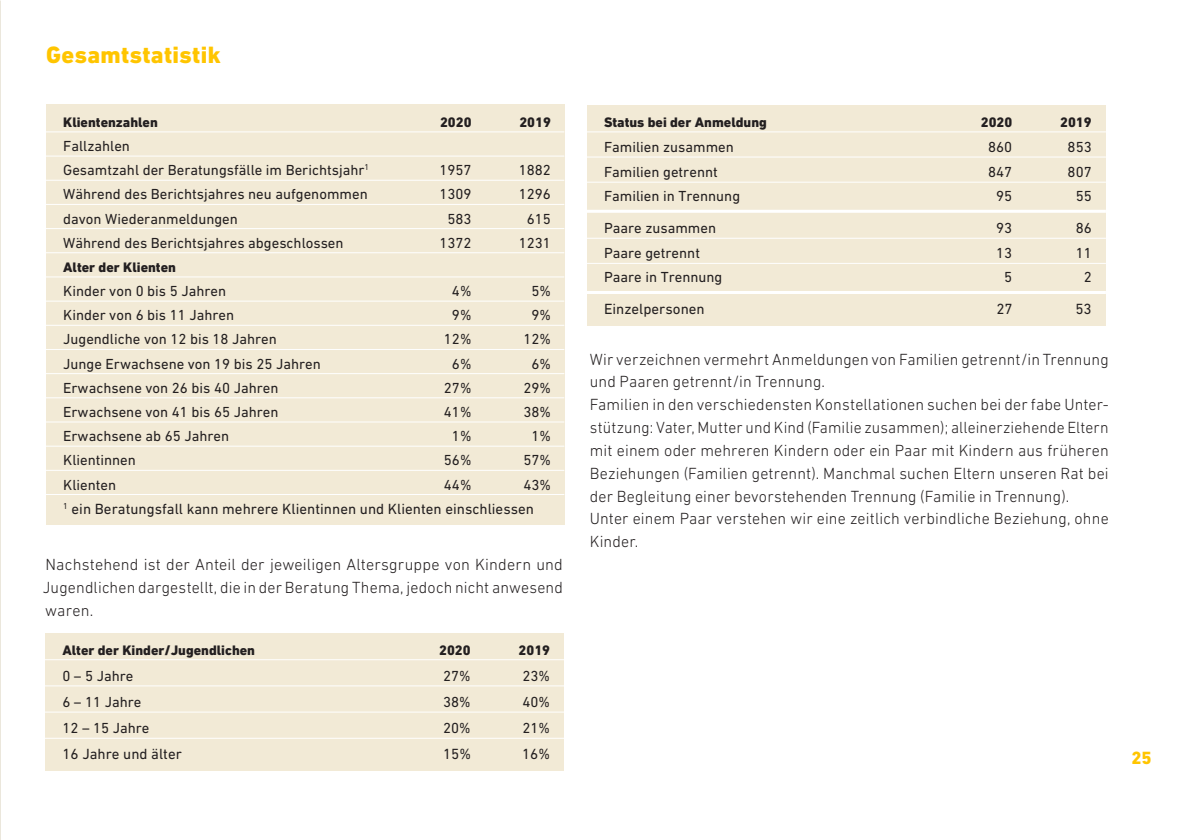
<style>
.page{position:relative;width:1191px;height:840px;background:#fff}
.page>*{position:absolute;margin:0;border:0;box-sizing:border-box;transform-origin:0 0}
.t1{font:800 24px "DIN Next LT Pro";letter-spacing:.015em;color:#ffc500}
.t2{font:800 18px "DIN Next LT Pro";color:#ffc500}
.t3{font:300 16.4px/22.8px "DIN Next LT Pro";letter-spacing:.01em;color:#231f20;text-align:justify}
.t4{font:15px "DIN Next LT Pro";color:#231f20}
.t5{font:14.8px/24.2px "DIN Next LT Pro";color:#231f20}
.t6{font:800 14px "DIN Next LT Pro";color:#231f20}
</style>
<div class="page">
<div style="left:45px;top:632px;width:519px;height:138px;background:#f2ead6"></div>
<hr style="left:34px;top:658px;width:530px;height:1px;background:#fff">
<hr style="left:34px;top:685px;width:530px;height:1px;background:#fff">
<hr style="left:34px;top:711px;width:530px;height:1px;background:#fff">
<hr style="left:34px;top:737px;width:530px;height:1px;background:#fff">
<div style="left:46px;top:105px;width:518px;height:419px;background:#f2ead6"></div>
<hr style="left:35px;top:131px;width:529px;height:1px;background:#fff">
<hr style="left:35px;top:155px;width:529px;height:1px;background:#fff">
<hr style="left:35px;top:180px;width:529px;height:1px;background:#fff">
<hr style="left:35px;top:204px;width:529px;height:1px;background:#fff">
<hr style="left:35px;top:228px;width:529px;height:1px;background:#fff">
<hr style="left:35px;top:252px;width:529px;height:1px;background:#fff">
<hr style="left:35px;top:276px;width:529px;height:1px;background:#fff">
<hr style="left:35px;top:300px;width:529px;height:1px;background:#fff">
<hr style="left:35px;top:324px;width:529px;height:1px;background:#fff">
<hr style="left:35px;top:349px;width:529px;height:1px;background:#fff">
<hr style="left:35px;top:373px;width:529px;height:1px;background:#fff">
<hr style="left:35px;top:397px;width:529px;height:1px;background:#fff">
<hr style="left:35px;top:421px;width:529px;height:1px;background:#fff">
<hr style="left:35px;top:445px;width:529px;height:1px;background:#fff">
<hr style="left:35px;top:469px;width:529px;height:1px;background:#fff">
<hr style="left:35px;top:493px;width:529px;height:1px;background:#fff">
<div style="left:587px;top:105px;width:519px;height:220px;background:#f2ead6"></div>
<hr style="left:575px;top:131px;width:531px;height:1px;background:#fff">
<hr style="left:575px;top:156px;width:531px;height:1px;background:#fff">
<hr style="left:575px;top:181px;width:531px;height:1px;background:#fff">
<hr style="left:575px;top:210px;width:531px;height:3px;background:#fff">
<hr style="left:575px;top:237px;width:531px;height:1px;background:#fff">
<hr style="left:575px;top:263px;width:531px;height:1px;background:#fff">
<hr style="left:575px;top:291px;width:531px;height:3px;background:#fff">
<h1 class="t1" style="left:46px;top:41px;width:176px">Gesamtstatistik</h1>
<p class="t6" style="left:63px;top:114px;width:96px">Klientenzahlen</p>
<p class="t6" style="left:440px;top:114px;width:33px">2020</p>
<p class="t6" style="left:519px;top:114px;width:33px">2019</p>
<p class="t5" style="left:63px;top:134px;width:307px">Fallzahlen<br>Gesamtzahl der Beratungsfälle im Berichtsjahr<sup>1</sup></p>
<p class="t5" style="left:439px;top:158px;width:34px">1957</p>
<p class="t5" style="left:519px;top:158px;width:34px">1882</p>
<p class="t5" style="left:63px;top:182px;width:306px">Während des Berichtsjahres neu aufgenommen</p>
<p class="t5" style="left:439px;top:182px;width:34px">1309</p>
<p class="t5" style="left:519px;top:182px;width:34px">1296</p>
<p class="t5" style="left:63px;top:206px;width:176px">davon Wiederanmeldungen</p>
<p class="t5" style="left:447px;top:206px;width:26px">583</p>
<p class="t5" style="left:527px;top:206px;width:26px">615</p>
<p class="t5" style="left:63px;top:230px;width:282px">Während des Berichtsjahres abgeschlossen</p>
<p class="t5" style="left:439px;top:230px;width:34px">1372</p>
<p class="t5" style="left:519px;top:230px;width:34px">1231</p>
<p class="t6" style="left:63px;top:259px;width:114px">Alter der Klienten</p>
<p class="t5" style="left:63px;top:278px;width:164px">Kinder von 0 bis 5 Jahren</p>
<p class="t5" style="left:452px;top:278px;width:21px">4%</p>
<p class="t5" style="left:531px;top:278px;width:21px">5%</p>
<p class="t5" style="left:63px;top:303px;width:172px">Kinder von 6 bis 11 Jahren</p>
<p class="t5" style="left:452px;top:303px;width:21px">9%</p>
<p class="t5" style="left:531px;top:303px;width:21px">9%</p>
<p class="t5" style="left:63px;top:327px;width:215px">Jugendliche von 12 bis 18 Jahren</p>
<p class="t5" style="left:444px;top:327px;width:29px">12%</p>
<p class="t5" style="left:523px;top:327px;width:29px">12%</p>
<p class="t5" style="left:63px;top:351px;width:259px">Junge Erwachsene von 19 bis 25 Jahren</p>
<p class="t5" style="left:452px;top:351px;width:21px">6%</p>
<p class="t5" style="left:531px;top:351px;width:21px">6%</p>
<p class="t5" style="left:63px;top:375px;width:217px">Erwachsene von 26 bis 40 Jahren</p>
<p class="t5" style="left:444px;top:375px;width:29px">27%</p>
<p class="t5" style="left:523px;top:375px;width:29px">29%</p>
<p class="t5" style="left:63px;top:399px;width:217px">Erwachsene von 41 bis 65 Jahren</p>
<p class="t5" style="left:444px;top:399px;width:29px">41%</p>
<p class="t5" style="left:523px;top:399px;width:29px">38%</p>
<p class="t5" style="left:63px;top:423px;width:167px">Erwachsene ab 65 Jahren</p>
<p class="t5" style="left:452px;top:423px;width:21px">1%</p>
<p class="t5" style="left:531px;top:423px;width:21px">1%</p>
<p class="t5" style="left:63px;top:448px;width:74px">Klientinnen</p>
<p class="t5" style="left:444px;top:448px;width:29px">56%</p>
<p class="t5" style="left:523px;top:448px;width:29px">57%</p>
<p class="t5" style="left:63px;top:472px;width:54px">Klienten</p>
<p class="t5" style="left:444px;top:472px;width:29px">44%</p>
<p class="t5" style="left:523px;top:472px;width:29px">43%</p>
<p class="t4" style="left:63px;top:499px;width:472px"><sup>1</sup> ein Beratungsfall kann mehrere Klientinnen und Klienten einschliessen</p>
<p class="t3" style="left:43px;top:552px;width:522px">Nachstehend ist der Anteil der jeweiligen Altersgruppe von Kindern und Jugendlichen dargestellt, die in der Beratung Thema, jedoch nicht anwesend waren.</p>
<p class="t6" style="left:62px;top:641px;width:194px">Alter der Kinder/Jugendlichen</p>
<p class="t6" style="left:439px;top:641px;width:33px">2020</p>
<p class="t6" style="left:518px;top:641px;width:33px">2019</p>
<p class="t5" style="left:62px;top:663px;width:73px">0 – 5 Jahre</p>
<p class="t5" style="left:443px;top:663px;width:29px">27%</p>
<p class="t5" style="left:522px;top:663px;width:29px">23%</p>
<p class="t5" style="left:62px;top:689px;width:81px">6 – 11 Jahre</p>
<p class="t5" style="left:443px;top:689px;width:29px">38%</p>
<p class="t5" style="left:522px;top:689px;width:29px">40%</p>
<p class="t5" style="left:62px;top:715px;width:89px">12 – 15 Jahre</p>
<p class="t5" style="left:443px;top:715px;width:29px">20%</p>
<p class="t5" style="left:522px;top:715px;width:29px">21%</p>
<p class="t4" style="left:62px;top:745px;width:121px">16 Jahre und älter</p>
<p class="t4" style="left:443px;top:745px;width:29px">15%</p>
<p class="t4" style="left:522px;top:745px;width:29px">16%</p>
<p class="t6" style="left:604px;top:114px;width:164px">Status bei der Anmeldung</p>
<p class="t6" style="left:980px;top:114px;width:33px">2020</p>
<p class="t6" style="left:1060px;top:114px;width:33px">2019</p>
<p class="t5" style="left:604px;top:135px;width:131px">Familien zusammen</p>
<p class="t5" style="left:988px;top:135px;width:26px">860</p>
<p class="t5" style="left:1067px;top:135px;width:26px">853</p>
<p class="t5" style="left:604px;top:160px;width:115px">Familien getrennt</p>
<p class="t5" style="left:988px;top:160px;width:26px">847</p>
<p class="t5" style="left:1067px;top:160px;width:26px">807</p>
<p class="t5" style="left:604px;top:184px;width:138px">Familien in Trennung</p>
<p class="t5" style="left:996px;top:184px;width:18px">95</p>
<p class="t5" style="left:1075px;top:184px;width:18px">55</p>
<p class="t5" style="left:604px;top:216px;width:114px">Paare zusammen</p>
<p class="t5" style="left:996px;top:216px;width:18px">93</p>
<p class="t5" style="left:1075px;top:216px;width:18px">86</p>
<p class="t5" style="left:604px;top:241px;width:98px">Paare getrennt</p>
<p class="t5" style="left:996px;top:241px;width:18px">13</p>
<p class="t5" style="left:1075px;top:241px;width:18px">11</p>
<p class="t5" style="left:604px;top:265px;width:120px">Paare in Trennung</p>
<p class="t5" style="left:1004px;top:265px;width:10px">5</p>
<p class="t5" style="left:1083px;top:265px;width:10px">2</p>
<p class="t4" style="left:604px;top:300px;width:102px">Einzelpersonen</p>
<p class="t4" style="left:996px;top:300px;width:18px">27</p>
<p class="t4" style="left:1075px;top:300px;width:18px">53</p>
<p class="t3" style="left:590px;top:347px;width:520px;text-align:left">Wir verzeichnen vermehrt Anmeldungen von Familien getrennt/in Trennung und Paaren getrennt/in Trennung.<br>Familien in den verschiedensten Konstellationen suchen bei der fabe Unter&shy;stützung: Vater, Mutter und Kind (Familie zusammen); alleinerziehende Eltern mit einem oder mehreren Kindern oder ein Paar mit Kindern aus früheren Beziehungen (Familien getrennt). Manchmal suchen Eltern unseren Rat bei der Begleitung einer bevorstehenden Trennung (Familie in Trennung).<br>Unter einem Paar verstehen wir eine zeitlich verbindliche Beziehung, ohne Kinder.</p>
<p class="t2" style="left:1131px;top:746px;width:22px">25</p>
</div>
